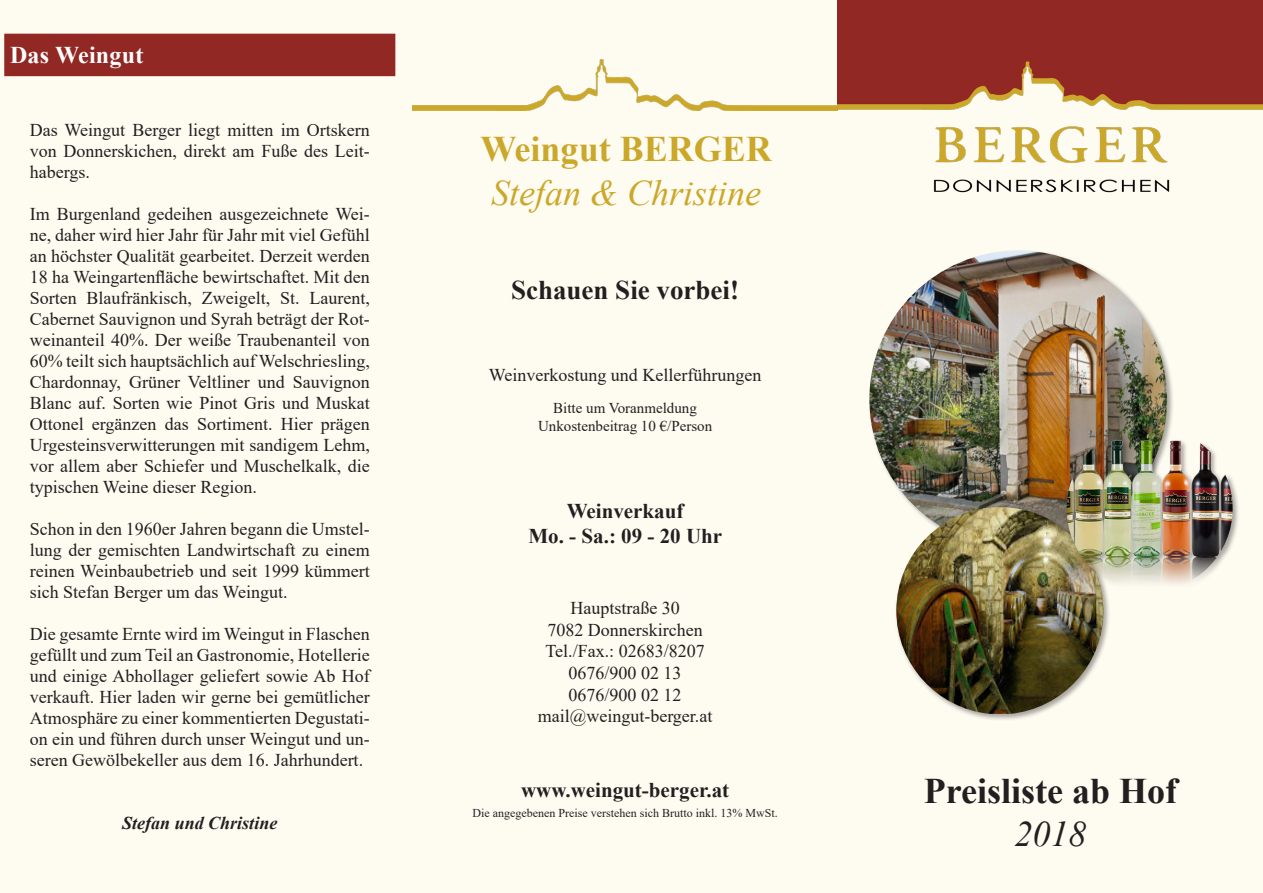
<style>
.page{position:relative;width:1263px;height:893px;background:#fefbf1}
.page>*{position:absolute;margin:0;border:0;box-sizing:border-box;transform-origin:0 0}
.t1{font:italic 36px "Times New Roman";color:#cba82a}
.t2{font:700 36px "Times New Roman";color:#231f20}
.t3{font:700 36px "Times New Roman";color:#cba82a}
.t4{font:italic 36px "Times New Roman";color:#231f20}
.t5{font:700 27px "Times New Roman";color:#231f20}
.t6{font:700 24px "Times New Roman";letter-spacing:.01em;color:#fff}
.t7{font:700 21px "Times New Roman";color:#231f20}
.t8{font:18px/21px "Times New Roman";color:#231f20;text-align:justify}
.t9{font:italic 700 18px "Times New Roman";color:#231f20}
.t10{font:15px "Times New Roman";color:#231f20}
.t11{font:12px "Times New Roman";color:#231f20}
</style>
<div class="page">
<img style="left:412px;top:60px;width:426px;height:50px">
<img style="left:838px;top:0;width:425px;height:228px">
<div style="left:868px;top:249px;width:306px;height:307px;background:#231f20;opacity:.4"></div>
<img style="left:869px;top:251px;width:298px;height:297px;border-radius:149px">
<div style="left:895px;top:505px;width:216px;height:216px;background:#231f20;opacity:.4"></div>
<img style="left:896px;top:507px;width:207px;height:207px">
<div style="left:1065px;top:439px;width:175px;height:151px;background:#231f20;opacity:.4"></div>
<img style="left:1066px;top:436px;width:166px;height:156px">
<div style="left:5px;top:34px;width:390px;height:41px;background:#912823"></div>
<div style="left:4px;top:34px;width:391px;height:42px;border:2px solid #912823"></div>
<p class="t6" style="left:10px;top:38px;width:135px">Das Weingut</p>
<p class="t8" style="left:30px;top:119px;width:342px">Das Weingut Berger liegt mitten im Ortskern von Donnerskichen, direkt am Fuße des Leit&shy;habergs.</p>
<p class="t8" style="left:30px;top:203px;width:342px">Im Burgenland gedeihen ausgezeichnete Wei&shy;ne, daher wird hier Jahr für Jahr mit viel Gefühl an höchster Qualität gearbeitet. Derzeit werden 18 ha Weingartenfläche bewirtschaftet. Mit den Sorten Blaufränkisch, Zweigelt, St. Laurent, Cabernet Sauvignon und Syrah beträgt der Rot&shy;weinanteil 40%. Der weiße Traubenanteil von 60% teilt sich hauptsächlich auf Welschriesling, Chardonnay, Grüner Veltliner und Sauvignon Blanc auf. Sorten wie Pinot Gris und Muskat Ottonel ergänzen das Sortiment. Hier prägen Urgesteinsverwitterungen mit sandigem Lehm, vor allem aber Schiefer und Muschelkalk, die typischen Weine dieser Region.</p>
<p class="t8" style="left:30px;top:518px;width:342px">Schon in den 1960er Jahren begann die Umstel&shy;lung der gemischten Landwirtschaft zu einem reinen Weinbaubetrieb und seit 1999 kümmert sich Stefan Berger um das Weingut.</p>
<p class="t8" style="left:30px;top:623px;width:342px">Die gesamte Ernte wird im Weingut in Flaschen gefüllt und zum Teil an Gastronomie, Hotellerie und einige Abhollager geliefert sowie Ab Hof verkauft. Hier laden wir gerne bei gemütlicher Atmosphäre zu einer kommentierten Degustati&shy;on ein und führen durch unser Weingut und un&shy;seren Gewölbekeller aus dem 16. Jahrhundert.</p>
<p class="t9" style="left:122px;top:811px;width:157px">Stefan und Christine</p>
<p class="t3" style="left:481px;top:123px;width:293px">Weingut BERGER</p>
<p class="t1" style="left:491px;top:168px;width:272px">Stefan &amp; Christine</p>
<p class="t5" style="left:511px;top:270px;width:230px">Schauen Sie vorbei!</p>
<p class="t8" style="left:489px;top:363px;width:274px">Weinverkostung und Kellerführungen</p>
<p class="t10" style="left:553px;top:397px;width:145px">Bitte um Voranmeldung</p>
<p class="t10" style="left:538px;top:415px;width:176px">Unkostenbeitrag 10 €/Person</p>
<p class="t7" style="left:567px;top:495px;width:118px">Weinverkauf</p>
<p class="t7" style="left:528px;top:521px;width:195px">Mo. - Sa.: 09 - 20 Uhr</p>
<p class="t8" style="left:570px;top:597px;width:111px">Hauptstraße 30</p>
<p class="t8" style="left:547px;top:619px;width:157px">7082 Donnerskirchen</p>
<p class="t8" style="left:545px;top:640px;width:161px">Tel./Fax.: 02683/8207</p>
<p class="t8" style="left:569px;top:662px;width:115px">0676/900 02 13</p>
<p class="t8" style="left:569px;top:683px;width:115px">0676/900 02 12</p>
<p class="t8" style="left:538px;top:705px;width:176px">mail@weingut-berger.at</p>
<p class="t7" style="left:521px;top:775px;width:210px">www.weingut-berger.at</p>
<p class="t11" style="left:472px;top:805px;width:307px">Die angegebenen Preise verstehen sich Brutto inkl. 13% MwSt.</p>
<p class="t2" style="left:924px;top:764px;width:255px">Preisliste ab Hof</p>
<p class="t4" style="left:1014px;top:809px;width:73px">2018</p>
</div>
